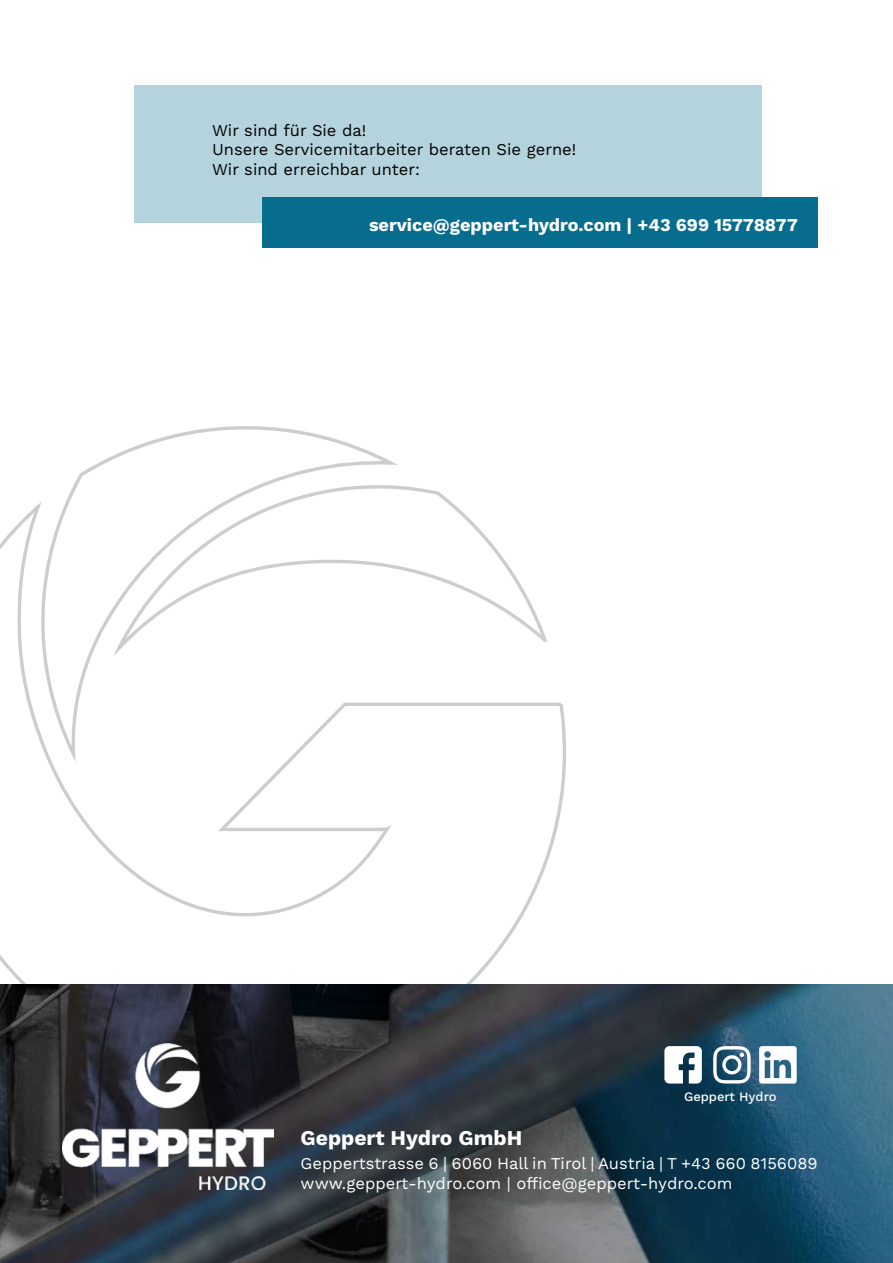
<style>
.page{position:relative;width:893px;height:1263px;background:#fff}
.page>*{position:absolute;margin:0;border:0;box-sizing:border-box;transform-origin:0 0}
.t1{font:700 21px "Work Sans";color:#fff}
.t2{font:700 18px "Work Sans";color:#fff}
.t3{font:16.5px/19.5px "Work Sans";color:#fff}
.t4{font:16.5px/19.5px "Work Sans";color:#000}
.t5{font:500 12.9px "Work Sans";color:#fff}
</style>
<div class="page">
<div style="left:134px;top:85px;width:627px;height:138px;background:#b4d3dd"></div>
<div style="left:262px;top:198px;width:556px;height:50px;background:#066d8f"></div>
<svg style="left:0;top:426px;width:566px;height:558px"></svg>
<svg style="left:0;top:985px;width:893px;height:278px;background:#2e414d"></svg>
<svg style="left:664px;top:1046px;width:38px;height:37px"></svg>
<svg style="left:713px;top:1046px;width:38px;height:37px"></svg>
<svg style="left:759px;top:1046px;width:38px;height:37px"></svg>
<img style="left:62px;top:1044px;width:211px;height:145px">
<p class="t4" style="left:212px;top:121px;width:366px">Wir sind für Sie da!<br>Unsere Servicemitarbeiter beraten Sie gerne!<br>Wir sind erreichbar unter:</p>
<p class="t2" style="left:369px;top:214px;width:430px">service@geppert-hydro.com | +43 699 15778877</p>
<p class="t5" style="left:684px;top:1089px;width:94px">Geppert Hydro</p>
<p class="t1" style="left:301px;top:1125px;width:223px">Geppert Hydro GmbH</p>
<p class="t3" style="left:301px;top:1155px;width:519px">Geppertstrasse 6 | 6060 Hall in Tirol | Austria | T +43 660 8156089 www.geppert-hydro.com | office@geppert-hydro.com</p>
</div>
